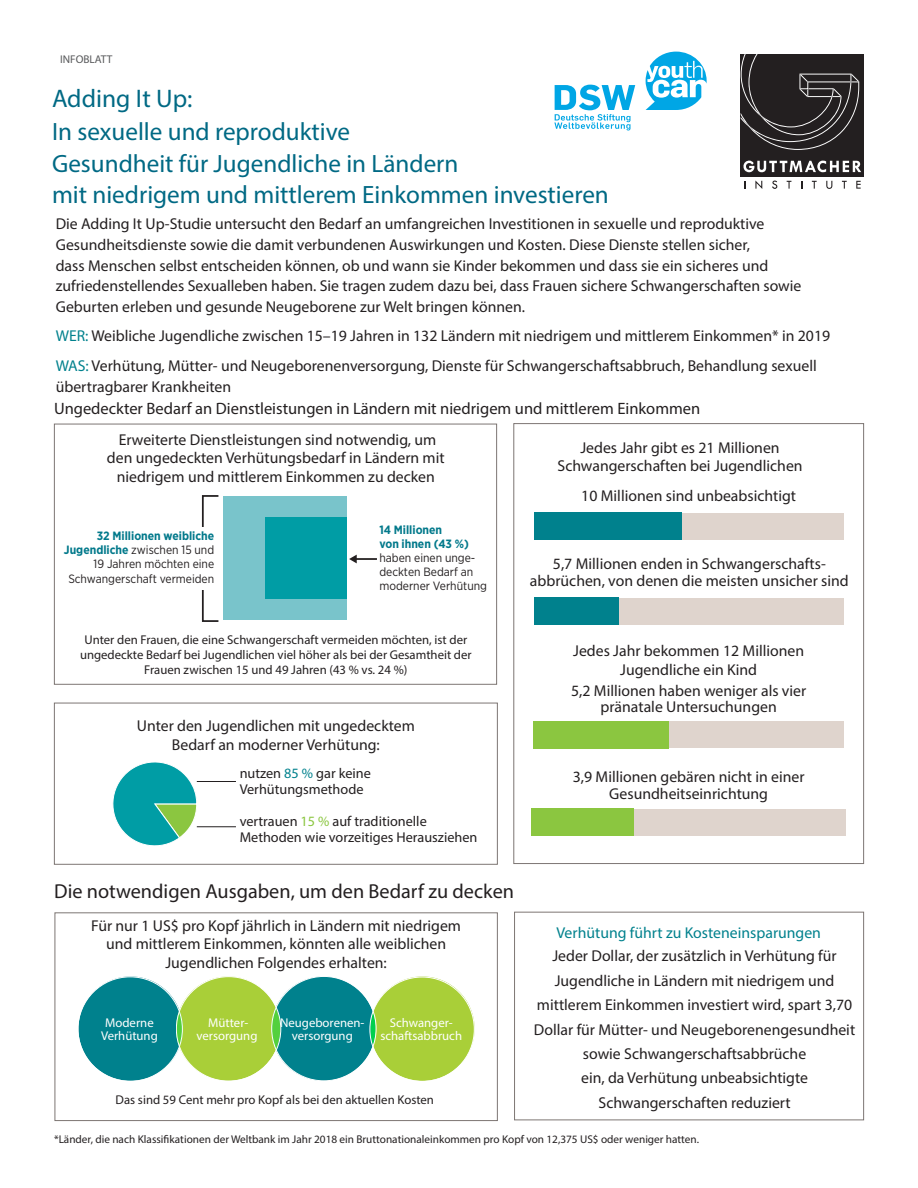
<style>
.page{position:relative;width:918px;height:1188px;background:#fff}
.page>*{position:absolute;margin:0;border:0;box-sizing:border-box;transform-origin:0 0}
.t1{font:25.5px "Myriad Pro";color:#006984}
.t2{font:25.2px "Myriad Pro";color:#006984}
.t3{font:20.25px "Myriad Pro";color:#231f20}
.t4{font:16.5px "Myriad Pro";color:#231f20}
.body_text{font:15.75px/20.7px "Myriad Pro";color:#231f20;text-align:center}
.subtitle{font:15.75px/18.8px "Myriad Pro";color:#231f20;text-align:center}
.subtitle-2{font:15.75px "Myriad Pro";color:#00818d}
.t5{font:14.25px/15.8px "Myriad Pro";color:#231f20}
.subtitle-3{font:12.75px/15px "Myriad Pro";color:#231f20;text-align:center}
.t6{font:12.75px/12.8px "Myriad Pro";color:#fff;text-align:center}
.t7{font:12px/14.1px "Gotham Narrow";color:#231f20}
.t8{font:11.25px "Myriad Pro";color:#231f20}
.t9{font:11.25px "Myriad Pro";color:#57585a}
.s1{color:#00818d}
.s2{font-weight:700;color:#02798b}
.s3{color:#8bc640}
</style>
<div class="page">
<div style="left:741px;top:54px;width:123px;height:123px;background:#231f20"></div>
<svg style="left:741px;top:54px;width:118px;height:96px"></svg>
<svg style="left:743px;top:160px;width:118px;height:12px"></svg>
<svg style="left:755px;top:180px;width:7px;height:9px"></svg>
<svg style="left:772px;top:181px;width:5px;height:8px"></svg>
<svg style="left:787px;top:181px;width:4px;height:8px"></svg>
<svg style="left:812px;top:181px;width:5px;height:8px"></svg>
<svg style="left:826px;top:181px;width:6px;height:8px"></svg>
<svg style="left:842px;top:181px;width:5px;height:8px"></svg>
<svg style="left:856px;top:181px;width:5px;height:8px"></svg>
<div style="left:54px;top:424px;width:443px;height:261px;border:1px solid #7d7673"></div>
<hr style="left:355px;top:558px;width:22px;height:2px;background:#231f20">
<svg style="left:349px;top:555px;width:8px;height:8px"></svg>
<div style="left:202px;top:495px;width:17px;height:127px;border:2px solid #231f20"></div>
<div style="left:190px;top:527px;width:24px;height:63px;background:#fff"></div>
<div style="left:223px;top:496px;width:124px;height:124px;background:#79c4cb"></div>
<div style="left:265px;top:517px;width:82px;height:82px;background:#009da5"></div>
<div style="left:513px;top:423px;width:351px;height:441px;border:1px solid #7d7673"></div>
<div style="left:54px;top:703px;width:444px;height:162px;border:1px solid #7d7673"></div>
<div style="left:679px;top:513px;width:165px;height:27px;background:#dfd4cd"></div>
<div style="left:534px;top:513px;width:148px;height:27px;background:#00818d"></div>
<div style="left:616px;top:598px;width:228px;height:27px;background:#dfd4cd"></div>
<div style="left:534px;top:597px;width:85px;height:28px;background:#00818d"></div>
<div style="left:667px;top:721px;width:177px;height:27px;background:#dfd4cd"></div>
<div style="left:533px;top:721px;width:135px;height:27px;background:#8bc640"></div>
<div style="left:633px;top:809px;width:213px;height:27px;background:#dfd4cd"></div>
<div style="left:531px;top:809px;width:103px;height:27px;background:#8bc640"></div>
<div style="left:55px;top:912px;width:443px;height:209px;border:1px solid #7d7673"></div>
<div style="left:514px;top:912px;width:350px;height:208px;border:1px solid #7d7673"></div>
<svg style="left:112px;top:762px;width:85px;height:84px"></svg>
<hr style="left:197px;top:781px;width:39px;height:1px;background:#231f20">
<hr style="left:197px;top:827px;width:39px;height:1px;background:#231f20">
<div style="left:176px;top:976px;width:104px;height:105px;background:#a9cf38;border-radius:50%"></div>
<div style="left:271px;top:976px;width:105px;height:105px;background:#00818d;border-radius:50%"></div>
<div style="left:78px;top:976px;width:105px;height:105px;background:#00818d;border-radius:50%"></div>
<div style="left:370px;top:976px;width:105px;height:105px;background:#a9cf38;border-radius:50%"></div>
<svg style="left:554px;top:85px;width:81px;height:46px"></svg>
<svg style="left:646px;top:52px;width:61px;height:58px"></svg>
<p class="t9" style="left:60px;top:52px;width:54px">INFOBLATT</p>
<h1 class="t1" style="left:52px;top:83px;width:142px">Adding It Up:</h1>
<h1 class="t2" style="left:52px;top:116px;width:300px">In sexuelle und reproduktive</h1>
<h1 class="t2" style="left:52px;top:148px;width:408px">Gesundheit für Jugendliche in Ländern</h1>
<h1 class="t2" style="left:52px;top:179px;width:558px">mit niedrigem und mittlerem Einkommen investieren</h1>
<p class="body_text" style="left:56px;top:213px;width:747px;text-align:left">Die Adding It Up-Studie untersucht den Bedarf an umfangreichen Investitionen in sexuelle und reproduktive Gesundheitsdienste sowie die damit verbundenen Auswirkungen und Kosten. Diese Dienste stellen sicher,<br>dass Menschen selbst entscheiden können, ob und wann sie Kinder bekommen und dass sie ein sicheres und zufriedenstellendes Sexualleben haben. Sie tragen zudem dazu bei, dass Frauen sichere Schwangerschaften sowie Geburten erleben und gesunde Neugeborene zur Welt bringen können.</p>
<p class="body_text" style="left:56px;top:326px;width:776px"><span class="s1">WER:</span> Weibliche Jugendliche zwischen 15–19 Jahren in 132 Ländern mit niedrigem und mittlerem Einkommen* in 2019</p>
<p class="body_text" style="left:56px;top:355px;width:763px;text-align:left"><span class="s1">WAS:</span> Verhütung, Mütter- und Neugeborenenversorgung, Dienste für Schwangerschaftsabbruch, Behandlung sexuell übertragbarer Krankheiten</p>
<h1 class="t4" style="left:54px;top:398px;width:648px">Ungedeckter Bedarf an Dienstleistungen in Ländern mit niedrigem und mittlerem Einkommen</h1>
<p class="body_text" style="left:107px;top:430px;width:339px;line-height:18.8px">Erweiterte Dienstleistungen sind notwendig, um den ungedeckten Verhütungsbedarf in Ländern mit niedrigem und mittlerem Einkommen zu decken</p>
<p class="t7" style="left:64px;top:529px;width:152px;text-align:right"><span class="s2">32 Millionen weibliche<br>Jugendliche</span> zwischen 15 und<br>19 Jahren möchten eine<br>Schwangerschaft vermeiden</p>
<p class="t7" style="left:379px;top:522px;width:109px"><span class="s2">14 Millionen<br>von ihnen (43 %) </span>haben einen unge&shy;deckten Bedarf an moderner Verhütung</p>
<p class="subtitle-3" style="left:80px;top:632px;width:393px">Unter den Frauen, die eine Schwangerschaft vermeiden möchten, ist der ungedeckte Bedarf bei Jugendlichen viel höher als bei der Gesamtheit der<br>Frauen zwischen 15 und 49 Jahren (43 % vs. 24 %)</p>
<p class="body_text" style="left:137px;top:716px;width:280px;line-height:18.8px">Unter den Jugendlichen mit ungedecktem<br>Bedarf an moderner Verhütung:</p>
<p class="t5" style="left:240px;top:765px;width:133px">nutzen <span class="s1">85 %</span> gar keine<br>Verhütungsmethode</p>
<p class="t5" style="left:240px;top:813px;width:239px">vertrauen <span class="s3">15 %</span> auf traditionelle<br>Methoden wie vorzeitiges Herausziehen</p>
<h1 class="t3" style="left:54px;top:879px;width:461px">Die notwendigen Ausgaben, um den Bedarf zu decken</h1>
<p class="subtitle" style="left:91px;top:916px;width:371px">Für nur 1 US$ pro Kopf jährlich in Ländern mit niedrigem und mittlerem Einkommen, könnten alle weiblichen<br>Jugendlichen Folgendes erhalten:</p>
<p class="t6" style="left:101px;top:1017px;width:58px">Moderne<br>Verhütung</p>
<p class="t6" style="left:380px;top:1017px;width:83px">Schwanger&shy;schaftsabbruch</p>
<p class="t6" style="left:196px;top:1017px;width:63px">Mütter&shy;versorgung</p>
<p class="t6" style="left:280px;top:1017px;width:86px">Neugeborenen&shy;versorgung</p>
<p class="body_text" style="left:557px;top:438px;width:247px;line-height:18.8px">Jedes Jahr gibt es 21 Millionen<br>Schwangerschaften bei Jugendlichen</p>
<p class="body_text" style="left:581px;top:485px;width:216px">10 Millionen sind unbeabsichtigt</p>
<p class="body_text" style="left:530px;top:555px;width:320px;line-height:16.5px">5,7 Millionen enden in Schwangerschafts&shy;abbrüchen, von denen die meisten unsicher sind</p>
<p class="body_text" style="left:573px;top:641px;width:233px;line-height:18.8px">Jedes Jahr bekommen 12 Millionen<br>Jugendliche ein Kind</p>
<p class="body_text" style="left:571px;top:682px;width:237px;line-height:16.5px">5,2 Millionen haben weniger als vier pränatale Untersuchungen</p>
<p class="body_text" style="left:573px;top:768px;width:233px;line-height:16.5px">3,9 Millionen gebären nicht in einer<br>Gesundheitseinrichtung</p>
<p class="subtitle-2" style="left:556px;top:923px;width:266px">Verhütung führt zu Kosteneinsparungen</p>
<p class="body_text" style="left:534px;top:944px;width:323px;line-height:24.3px">Jeder Dollar, der zusätzlich in Verhütung für Jugendliche in Ländern mit niedrigem und mittlerem Einkommen investiert wird, spart 3,70<br>Dollar für Mütter- und Neugeborenengesundheit sowie Schwangerschaftsabbrüche<br>ein, da Verhütung unbeabsichtigte</p>
<p class="subtitle-3" style="left:116px;top:1092px;width:320px">Das sind 59 Cent mehr pro Kopf als bei den aktuellen Kosten</p>
<p class="body_text" style="left:599px;top:1092px;width:194px">Schwangerschaften reduziert</p>
<p class="t8" style="left:54px;top:1132px;width:647px">*Länder, die nach Klassifikationen der Weltbank im Jahr 2018 ein Bruttonationaleinkommen pro Kopf von 12,375 US$ oder weniger hatten.</p>
</div>
